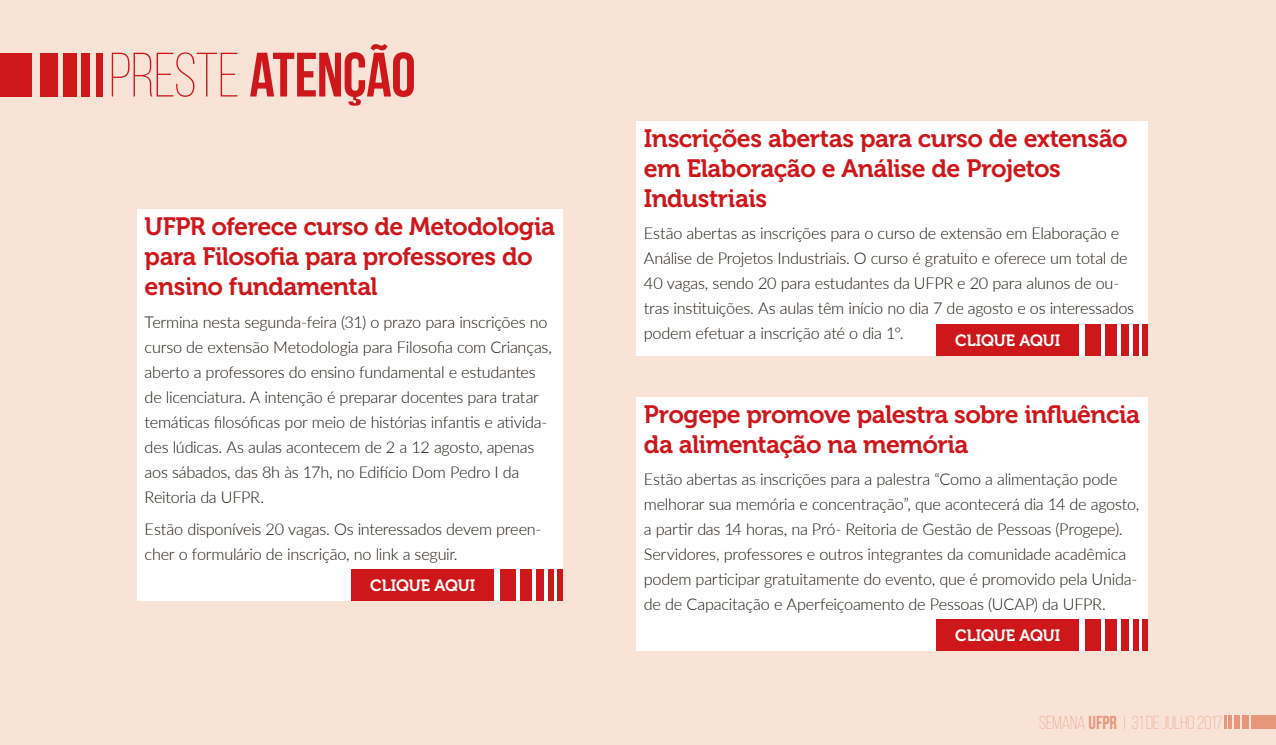
<style>
.page{position:relative;width:1276px;height:745px;background:#fff}
.page>*{position:absolute;margin:0;border:0;box-sizing:border-box;transform-origin:0 0}
.t1{font:700 62.5px "Bebas Neue";letter-spacing:-.01em;color:#cd171a}
.t2{font:25px/30px "Museo 700";letter-spacing:-.02em;color:#cd171a}
.t3{font:300 18.75px "Bebas Neue";color:#e7967b}
.t4{font:300 16.25px/25px "Lato";letter-spacing:-.015em;color:#1d160f}
.t5{font:16.25px "Museo 700";letter-spacing:-.005em;color:#fff}
.s1{font-weight:300}
.s2{font-weight:700}
</style>
<div class="page">
<div style="left:0;top:0;width:1276px;height:744px;background:#f9e3d7"></div>
<div style="left:96px;top:53px;width:7px;height:43px;background:#cd171a"></div>
<div style="left:81px;top:53px;width:9px;height:43px;background:#cd171a"></div>
<div style="left:63px;top:53px;width:13px;height:43px;background:#cd171a"></div>
<div style="left:40px;top:53px;width:18px;height:43px;background:#cd171a"></div>
<div style="left:0;top:53px;width:31px;height:43px;background:#cd171a"></div>
<div style="left:137px;top:209px;width:426px;height:391px;background:#fff"></div>
<div style="left:636px;top:121px;width:511px;height:234px;background:#fff"></div>
<div style="left:636px;top:396px;width:511px;height:254px;background:#fff"></div>
<div style="left:548px;top:569px;width:6px;height:31px;background:#cd171a"></div>
<div style="left:557px;top:569px;width:6px;height:31px;background:#cd171a"></div>
<div style="left:536px;top:569px;width:7px;height:31px;background:#cd171a"></div>
<div style="left:520px;top:569px;width:11px;height:31px;background:#cd171a"></div>
<div style="left:500px;top:569px;width:15px;height:31px;background:#cd171a"></div>
<div style="left:352px;top:569px;width:142px;height:31px;background:#cd171a"></div>
<div style="left:1133px;top:324px;width:6px;height:31px;background:#cd171a"></div>
<div style="left:1142px;top:324px;width:5px;height:31px;background:#cd171a"></div>
<div style="left:1120px;top:324px;width:8px;height:31px;background:#cd171a"></div>
<div style="left:1105px;top:324px;width:11px;height:31px;background:#cd171a"></div>
<div style="left:1085px;top:324px;width:15px;height:31px;background:#cd171a"></div>
<div style="left:936px;top:324px;width:143px;height:31px;background:#cd171a"></div>
<div style="left:1133px;top:619px;width:6px;height:31px;background:#cd171a"></div>
<div style="left:1142px;top:619px;width:5px;height:31px;background:#cd171a"></div>
<div style="left:1120px;top:619px;width:8px;height:31px;background:#cd171a"></div>
<div style="left:1105px;top:619px;width:11px;height:31px;background:#cd171a"></div>
<div style="left:1085px;top:619px;width:15px;height:31px;background:#cd171a"></div>
<div style="left:936px;top:619px;width:143px;height:31px;background:#cd171a"></div>
<svg style="left:1224px;top:715px;width:2px;height:13px"></svg>
<hr style="left:1228px;top:715px;width:4px;height:13px;background:#e7967b">
<div style="left:1234px;top:715px;width:5px;height:13px;background:#e7967b"></div>
<div style="left:1242px;top:715px;width:6px;height:13px;background:#e7967b"></div>
<div style="left:1251px;top:715px;width:25px;height:13px;background:#e7967b"></div>
<h1 class="t1" style="left:109px;top:41px;width:308px"><span class="s1">PRESTE</span> ATENÇÃO</h1>
<h2 class="t2" style="left:145px;top:212px;width:412px">UFPR oferece curso de Metodologia para Filosofia para professores do ensino fundamental</h2>
<p class="t4" style="left:145px;top:308px;width:409px">Termina nesta segunda-feira (31) o prazo para inscrições no curso de extensão Metodologia para Filosofia com Crianças, aberto a professores do ensino fundamental e estudantes de licenciatura. A intenção é preparar docentes para tratar temáticas filosóficas por meio de histórias infantis e ativida&shy;des lúdicas. As aulas acontecem de 2 a 12 agosto, apenas aos sábados, das 8h às 17h, no Edifício Dom Pedro I da Reitoria da UFPR.</p>
<p class="t4" style="left:145px;top:515px;width:398px">Estão disponíveis 20 vagas. Os interessados devem preen&shy;cher o formulário de inscrição, no link a seguir.</p>
<p class="t5" style="left:370px;top:576px;width:107px">CLIQUE AQUI</p>
<h2 class="t2" style="left:644px;top:124px;width:485px">Inscrições abertas para curso de extensão em Elaboração e Análise de Projetos<br>Industriais</h2>
<p class="t4" style="left:644px;top:220px;width:492px">Estão abertas as inscrições para o curso de extensão em Elaboração e Análise de Projetos Industriais. O curso é gratuito e oferece um total de 40 vagas, sendo 20 para estudantes da UFPR e 20 para alunos de ou&shy;tras instituições. As aulas têm início no dia 7 de agosto e os interessados podem efetuar a inscrição até o dia 1°.</p>
<p class="t5" style="left:955px;top:331px;width:107px">CLIQUE AQUI</p>
<h2 class="t2" style="left:644px;top:399px;width:498px">Progepe promove palestra sobre influência da alimentação na memória</h2>
<p class="t4" style="left:644px;top:466px;width:497px">Estão abertas as inscrições para a palestra “Como a alimentação pode melhorar sua memória e concentração”, que acontecerá dia 14 de agosto, a partir das 14 horas, na Pró- Reitoria de Gestão de Pessoas (Progepe).<br>Servidores, professores e outros integrantes da comunidade acadêmica podem participar gratuitamente do evento, que é promovido pela Unida&shy;de de Capacitação e Aperfeiçoamento de Pessoas (UCAP) da UFPR.</p>
<p class="t5" style="left:955px;top:626px;width:107px">CLIQUE AQUI</p>
<p class="t3" style="left:1039px;top:712px;width:185px">SEMANA <span class="s2">UFPR</span> | 31 DE JULHO 2017</p>
</div>
